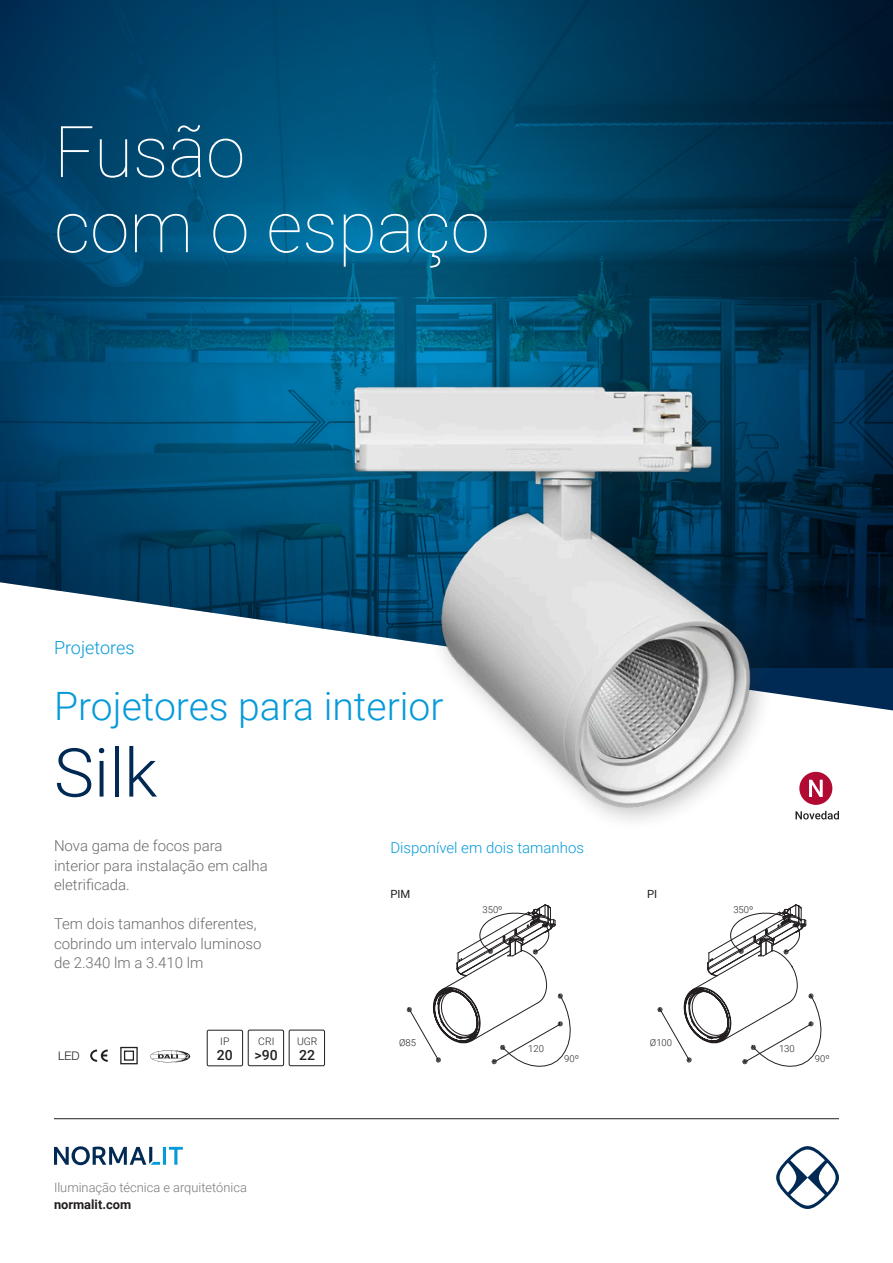
<style>
.page{position:relative;width:893px;height:1263px;background:#fff}
.page>*{position:absolute;margin:0;border:0;box-sizing:border-box;transform-origin:0 0}
.t1{font:100 71.25px/75.3px "Roboto";color:#fff}
.t2{font:300 67.5px "Roboto";color:#002953}
.t3{font:300 39.15px "Roboto";color:#069ad9}
.t4{font:300 18px "Roboto";color:#069ad9}
.t5{font:300 15px/19.5px "Roboto";color:#6b6b6e}
.t6{font:300 15px "Roboto";color:#069ad9}
.t7{font:500 14.1px "Roboto";color:#231f20}
.t8{font:300 12.9px "Roboto";color:#76787b}
.t9{font:700 12.9px "Roboto";color:#231f20}
.t10{font:300 11.85px "Helvetica Neue LT Std";color:#231f20}
.t11{font:11.25px "Roboto";color:#231f20}
.t12{font:300 10.35px "Roboto";color:#231f20}
.t13{font:300 9.45px "Roboto";color:#231f20}
</style>
<div class="page">
<img style="left:0;top:0;width:893px;height:668px">
<svg style="left:90px;top:1049px;width:18px;height:13px"></svg>
<svg style="left:120px;top:1046px;width:18px;height:19px"></svg>
<div style="left:339px;top:370px;width:436px;height:461px;background:#231f20;opacity:.3"></div>
<img style="left:347px;top:328px;width:491px;height:501px">
<svg style="left:407px;top:904px;width:164px;height:163px"></svg>
<svg style="left:657px;top:904px;width:164px;height:163px"></svg>
<svg style="left:795px;top:811px;width:44px;height:8px"></svg>
<div style="left:799px;top:772px;width:33px;height:33px;background:#b10b33;border-radius:50%"></div>
<svg style="left:809px;top:780px;width:14px;height:17px"></svg>
<hr style="left:54px;top:1118px;width:785px;height:1px;background:#231f20">
<hr style="left:163px;top:1147px;width:3px;height:18px;background:#069ad9">
<svg style="left:169px;top:1147px;width:14px;height:18px"></svg>
<svg style="left:54px;top:1146px;width:106px;height:19px"></svg>
<svg style="left:776px;top:1146px;width:63px;height:63px"></svg>
<div style="left:289px;top:1030px;width:36px;height:36px;border:1px solid #231f20;border-radius:2px"></div>
<div style="left:248px;top:1030px;width:36px;height:36px;border:1px solid #231f20;border-radius:2px"></div>
<div style="left:207px;top:1030px;width:36px;height:36px;border:1px solid #231f20;border-radius:2px"></div>
<svg style="left:150px;top:1050px;width:40px;height:12px"></svg>
<h1 class="t1" style="left:54px;top:111px;width:437px">Fusão<br>com o espaço</h1>
<p class="t4" style="left:54px;top:634px;width:82px">Projetores</p>
<h3 class="t3" style="left:54px;top:679px;width:391px">Projetores para interior</h3>
<h2 class="t2" style="left:54px;top:725px;width:105px">Silk</h2>
<p class="t5" style="left:54px;top:835px;width:215px">Nova gama de focos para interior para instalação em calha eletrificada.</p>
<p class="t5" style="left:54px;top:913px;width:209px">Tem dois tamanhos diferentes, cobrindo um intervalo luminoso de 2.340 lm a 3.410 lm</p>
<p class="t6" style="left:390px;top:837px;width:195px">Disponível em dois tamanhos</p>
<p class="t11" style="left:390px;top:886px;width:21px">PIM</p>
<p class="t11" style="left:647px;top:886px;width:12px">PI</p>
<p class="t13" style="left:483px;top:903px;width:21px">350º</p>
<p class="t10" style="left:58px;top:1048px;width:23px">LED</p>
<p class="t12" style="left:220px;top:1034px;width:11px">IP</p>
<p class="t7" style="left:217px;top:1045px;width:17px">20</p>
<p class="t12" style="left:258px;top:1034px;width:18px">CRI</p>
<p class="t7" style="left:255px;top:1045px;width:25px">&gt;90</p>
<p class="t12" style="left:297px;top:1034px;width:22px">UGR</p>
<p class="t7" style="left:299px;top:1045px;width:17px">22</p>
<p class="t13" style="left:399px;top:1036px;width:18px">Ø85</p>
<p class="t13" style="left:528px;top:1042px;width:17px">120</p>
<p class="t13" style="left:564px;top:1052px;width:16px">90º</p>
<p class="t13" style="left:650px;top:1036px;width:24px">Ø100</p>
<p class="t8" style="left:54px;top:1179px;width:194px">Iluminação técnica e arquitetónica</p>
<p class="t9" style="left:54px;top:1195px;width:79px">normalit.com</p>
<p class="t13" style="left:733px;top:903px;width:21px">350º</p>
<p class="t13" style="left:779px;top:1042px;width:17px">130</p>
<p class="t13" style="left:815px;top:1052px;width:16px">90º</p>
</div>
